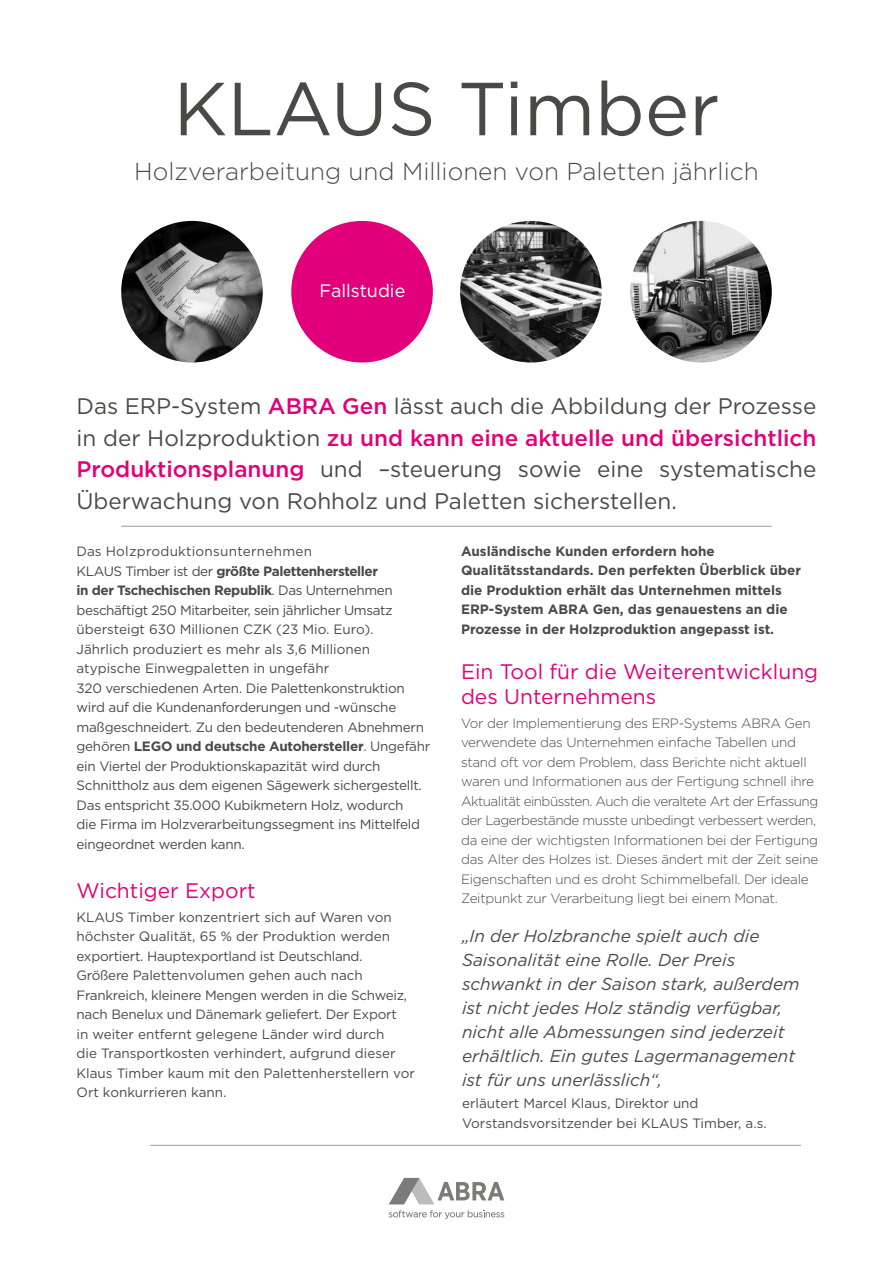
<style>
.page{position:relative;width:893px;height:1263px;background:#fff}
.page>*{position:absolute;margin:0;border:0;box-sizing:border-box;transform-origin:0 0}
.t1{font:75px "Gotham";color:#494948}
.t2{font:300 24.45px "Gotham";color:#494948}
.t3{font:22.5px/31.5px "Gotham";color:#494948;text-align:justify}
.t4{font:21px/25.2px "Gotham";color:#e1007a}
.t5{font:18px "Gotham";color:#fff}
.t6{font:italic 17.25px/24px "Gotham";color:#494948}
.t7{font:13.5px/19.5px "Gotham";letter-spacing:-.02em;color:#494948}
.t8{font:300 13.5px/19.5px "Gotham";letter-spacing:-.02em;color:#494948}
.t9{font:13.5px/19.5px "Gotham";color:#494948}
.t10{font:700 13.5px/19.5px "Gotham";color:#494948}
.s1{font-weight:500;color:#e1007a}
.s2{font-weight:700}
</style>
<div class="page">
<img style="left:460px;top:221px;width:142px;height:141px;border-radius:71px">
<div style="left:291px;top:221px;width:142px;height:141px;background:#e1007a;border-radius:50%"></div>
<img style="left:121px;top:221px;width:142px;height:141px;border-radius:71px">
<img style="left:630px;top:221px;width:142px;height:141px;border-radius:71px">
<hr style="left:121px;top:526px;width:651px;height:1px;background:#9c9d9d">
<hr style="left:150px;top:1145px;width:651px;height:1px;background:#9c9d9d">
<svg style="left:389px;top:1178px;width:115px;height:26px"></svg>
<svg style="left:389px;top:1210px;width:115px;height:9px"></svg>
<p class="t1" style="left:173px;top:61px;width:548px">KLAUS Timber</p>
<p class="t2" style="left:134px;top:156px;width:626px">Holzverarbeitung und Millionen von Paletten jährlich</p>
<p class="t5" style="left:320px;top:279px;width:87px">Fallstudie</p>
<p class="t3" style="left:77px;top:390px;width:741px">Das ERP-System <span class="s1">ABRA Gen</span> lässt auch die Abbildung der Prozesse in der Holzproduktion <span class="s1">zu und kann eine aktuelle und übersichtlich Produktionsplanung</span> und –steuerung sowie eine systematische Überwachung von Rohholz und Paletten sicherstellen.</p>
<p class="t7" style="left:77px;top:541px;width:355px">Das Holzproduktionsunternehmen<br>KLAUS Timber ist der <span class="s2">größte Palettenhersteller<br>in der Tschechischen Republik</span>. Das Unternehmen beschäftigt 250 Mitarbeiter, sein jährlicher Umsatz übersteigt 630 Millionen CZK (23 Mio. Euro).<br>Jährlich produziert es mehr als 3,6 Millionen atypische Einwegpaletten in ungefähr<br>320 verschiedenen Arten. Die Palettenkonstruktion wird auf die Kundenanforderungen und ‑wünsche maßgeschneidert. Zu den bedeutenderen Abnehmern gehören <span class="s2">LEGO und deutsche Autohersteller</span>. Ungefähr ein Viertel der Produktionskapazität wird durch Schnittholz aus dem eigenen Sägewerk sichergestellt.<br>Das entspricht 35.000 Kubikmetern Holz, wodurch<br>die Firma im Holzverarbeitungssegment ins Mittelfeld eingeordnet werden kann.</p>
<p class="t4" style="left:77px;top:877px;width:181px">Wichtiger Export</p>
<p class="t9" style="left:77px;top:907px;width:340px">KLAUS Timber konzentriert sich auf Waren von höchster Qualität, 65 % der Produktion werden exportiert. Hauptexportland ist Deutschland.<br>Größere Palettenvolumen gehen auch nach Frankreich, kleinere Mengen werden in die Schweiz, nach Benelux und Dänemark geliefert. Der Export<br>in weiter entfernt gelegene Länder wird durch<br>die Transportkosten verhindert, aufgrund dieser Klaus Timber kaum mit den Palettenherstellern vor Ort konkurrieren kann.</p>
<p class="t10" style="left:461px;top:541px;width:342px">Ausländische Kunden erfordern hohe Qualitätsstandards. Den perfekten Überblick über die Produktion erhält das Unternehmen mittels ERP-System ABRA Gen, das genauestens an die Prozesse in der Holzproduktion angepasst ist.</p>
<p class="t4" style="left:461px;top:658px;width:359px">Ein Tool für die Weiterentwicklung des Unternehmens</p>
<p class="t8" style="left:461px;top:713px;width:359px">Vor der Implementierung des ERP-Systems ABRA Gen verwendete das Unternehmen einfache Tabellen und stand oft vor dem Problem, dass Berichte nicht aktuell waren und Informationen aus der Fertigung schnell ihre Aktualität einbüssten. Auch die veraltete Art der Erfassung der Lagerbestände musste unbedingt verbessert werden, da eine der wichtigsten Informationen bei der Fertigung das Alter des Holzes ist. Dieses ändert mit der Zeit seine Eigenschaften und es droht Schimmelbefall. Der ideale Zeitpunkt zur Verarbeitung liegt bei einem Monat.</p>
<p class="t6" style="left:462px;top:923px;width:339px">„In der Holzbranche spielt auch die Saisonalität eine Rolle. Der Preis schwankt in der Saison stark, außerdem ist nicht jedes Holz ständig verfügbar, nicht alle Abmessungen sind jederzeit erhältlich. Ein gutes Lagermanagement ist für uns unerlässlich“,</p>
<p class="t9" style="left:462px;top:1093px;width:306px">erläutert Marcel Klaus, Direktor und<br>Vorstandsvorsitzender bei KLAUS Timber, a.s.</p>
</div>
